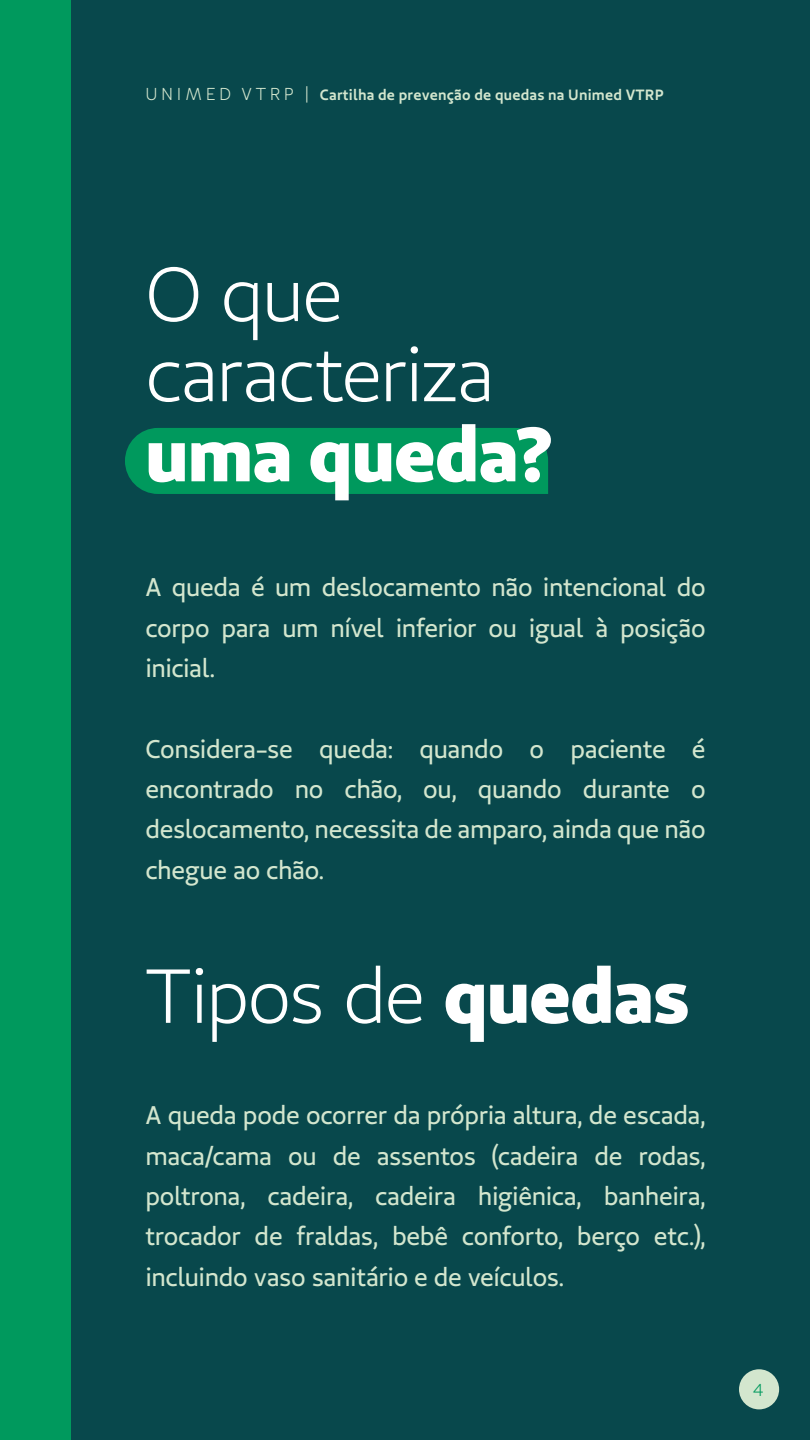
<style>
.page{position:relative;width:810px;height:1440px;background:#08484c}
.page>*{position:absolute;margin:0;border:0;box-sizing:border-box;transform-origin:0 0}
.t1{font:76.2px/80.1px "Unimed Sans 2020 Book";letter-spacing:-.025em;color:#fff}
.t2{font:700 76.2px "Unimed Sans 2020 Extra";letter-spacing:-.01em;color:#fff}
.t3{font:25.5px/40.3px "Unimed Sans 2020 Regular";letter-spacing:-.015em;color:#d3e6ce;text-align:justify}
.t4{font:17.25px "Unimed Sans 2020 Book";color:#00995d}
.t5{font:700 14.85px "Unimed Sans 2020 Semi";letter-spacing:.015em;color:#d3e6ce}
.s1{font-family:"Unimed Sans 2020 Book";font-weight:400;font-size:17.25px}
.s2{font-family:"Unimed Sans 2020 Extra";font-weight:700}
</style>
<div class="page">
<div style="left:125px;top:428px;width:423px;height:66px;background:#00995d"></div>
<div style="left:739px;top:1369px;width:40px;height:40px;background:#d3e6ce;border-radius:50%"></div>
<div style="left:0;top:0;width:70px;height:1440px;background:#00995d"></div>
<p class="t5" style="left:145px;top:85px;width:520px"><span class="s1">U N I M E D V T R P |</span> Cartilha de prevenção de quedas na Unimed VTRP</p>
<h1 class="t1" style="left:145px;top:254px;width:351px">O que caracteriza</h1>
<h1 class="t2" style="left:145px;top:403px;width:410px">uma queda?</h1>
<p class="t3" style="left:145px;top:567px;width:562px">A queda é um deslocamento não intencional do corpo para um nível inferior ou igual à posição inicial.</p>
<p class="t3" style="left:145px;top:728px;width:562px">Considera-se queda: quando o paciente é encontrado no chão, ou, quando durante o deslocamento, necessita de amparo, ainda que não chegue ao chão.</p>
<h1 class="t1" style="left:145px;top:956px;width:546px">Tipos de <span class="s2">quedas</span></h1>
<p class="t3" style="left:145px;top:1095px;width:562px">A queda pode ocorrer da própria altura, de escada, maca/cama ou de assentos (cadeira de rodas, poltrona, cadeira, cadeira higiênica, banheira, trocador de fraldas, bebê conforto, berço etc.), incluindo vaso sanitário e de veículos.</p>
<p class="t4" style="left:753px;top:1379px;width:12px">4</p>
</div>
